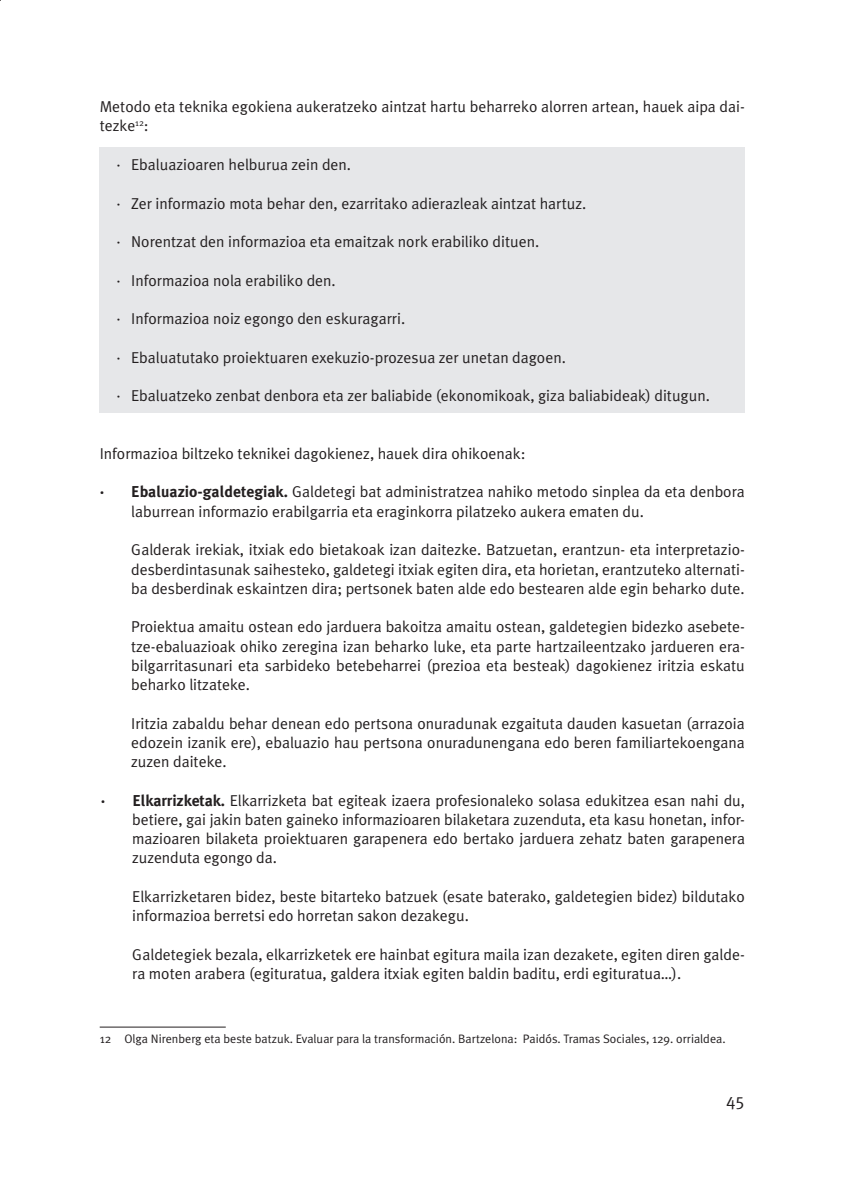
<style>
.page{position:relative;width:843px;height:1191px;background:#fff}
.page>*{position:absolute;margin:0;border:0;box-sizing:border-box;transform-origin:0 0}
.t1{font:17.5px "Meta Plus Normal";color:#231f20}
.t2{font:15.75px/19.2px "Meta Plus Normal";color:#231f20}
.t3{font:12.25px "Meta Plus Normal";color:#231f20}
.s1{font-family:"Meta Plus";font-weight:700}
</style>
<div class="page">
<div style="left:100px;top:147px;width:645px;height:265px;background:#e6e7e9"></div>
<hr style="left:100px;top:1026px;width:126px;height:1px;background:#231f20">
<p class="t2" style="left:100px;top:98px;width:646px">Metodo eta teknika egokiena aukeratzeko aintzat hartu beharreko alorren artean, hauek aipa dai&shy;tezke<sup>12</sup>:<sup>11</sup></p>
<p class="t2" style="left:116px;top:156px;width:236px">· Ebaluazioaren helburua zein den.</p>
<p class="t2" style="left:116px;top:195px;width:471px">· Zer informazio mota behar den, ezarritako adierazleak aintzat hartuz.</p>
<p class="t2" style="left:116px;top:233px;width:424px">· Norentzat den informazioa eta emaitzak nork erabiliko dituen.</p>
<p class="t2" style="left:116px;top:272px;width:221px">· Informazioa nola erabiliko den.</p>
<p class="t2" style="left:116px;top:310px;width:290px">· Informazioa noiz egongo den eskuragarri.</p>
<p class="t2" style="left:116px;top:349px;width:451px">· Eb aluatutako proiektuaren exekuzio-prozesua zer unetan dagoen.</p>
<p class="t2" style="left:116px;top:387px;width:595px">· Ebaluatzeko zenbat denbora eta zer baliabide (ekonomikoak, giza baliabideak) ditugun.</p>
<p class="t2" style="left:100px;top:445px;width:427px">Informazioa biltzeko teknikei dagokienez, hauek dira ohikoenak:</p>
<p class="t2" style="left:131px;top:483px;width:615px;text-indent:-32px"><span class="s1">· Ebaluazio-galdetegiak.</span> Galdetegi bat administratzea nahiko metodo sinplea da eta denbora laburrean informazio erabilgarria eta eraginkorra pilatzeko aukera ematen du.</p>
<p class="t2" style="left:131px;top:541px;width:615px;text-align:justify">Galderak irekiak, itxiak edo bietakoak izan daitezke. Batzuetan, erantzun- eta interpretazio&shy;desberdintasunak saihesteko, galdetegi itxiak egiten dira, eta horietan, erantzuteko alternati&shy;ba desberdinak eskaintzen dira; pertsonek baten alde edo bestearen alde egin beharko dute.</p>
<p class="t2" style="left:131px;top:618px;width:615px;text-align:justify">Proiektua amaitu ostean edo jarduera bakoitza amaitu ostean, galdetegien bidezko asebete&shy;tze-ebaluazioak ohiko zeregina izan beharko luke, eta parte hartzaileentzako jardueren era&shy;bilgarritasunari eta sarbideko betebeharrei (prezioa eta besteak) dagokienez iritzia eskatu beharko litzateke.</p>
<p class="t2" style="left:131px;top:714px;width:615px;text-align:justify">Iritzia zabaldu behar denean edo pertsona onuradunak ezgaituta dauden kasuetan (arrazoia edozein izanik ere), ebaluazio hau pertsona onuradunengana edo beren familiartekoengana zuzen daiteke.</p>
<p class="t2" style="left:132px;top:791px;width:614px;text-align:justify;text-indent:-32px"><span class="s1">· Elkarrizketak.</span> Elkarrizketa bat egiteak izaera profesionaleko solasa edukitzea esan nahi du, betiere, gai jakin baten gaineko informazioaren bilaketara zuzenduta, eta kasu honetan, infor&shy;mazioaren bilaketa proiektuaren garapenera edo bertako jarduera zehatz baten garapenera zuzenduta egongo da.</p>
<p class="t2" style="left:132px;top:888px;width:614px">Elkarrizketaren bidez, beste bitarteko batzuek (esate baterako, galdetegien bidez) bildutako informazioa berretsi edo horretan sakon dezakegu.</p>
<p class="t2" style="left:132px;top:945px;width:614px">Galdetegiek bezala, elkarrizketek ere hainbat egitura maila izan dezakete, egiten diren galde&shy;ra moten arabera (egituratua, galdera itxiak egiten baldin baditu, erdi egituratua…).</p>
<p class="t3" style="left:100px;top:1033px;width:627px">12 Olga Nirenberg eta beste batzuk. Evaluar para la transformación. Bartzelona: Paidós. Tramas Sociales, 129. orrialdea.</p>
<p class="t1" style="left:726px;top:1093px;width:20px">45</p>
</div>
